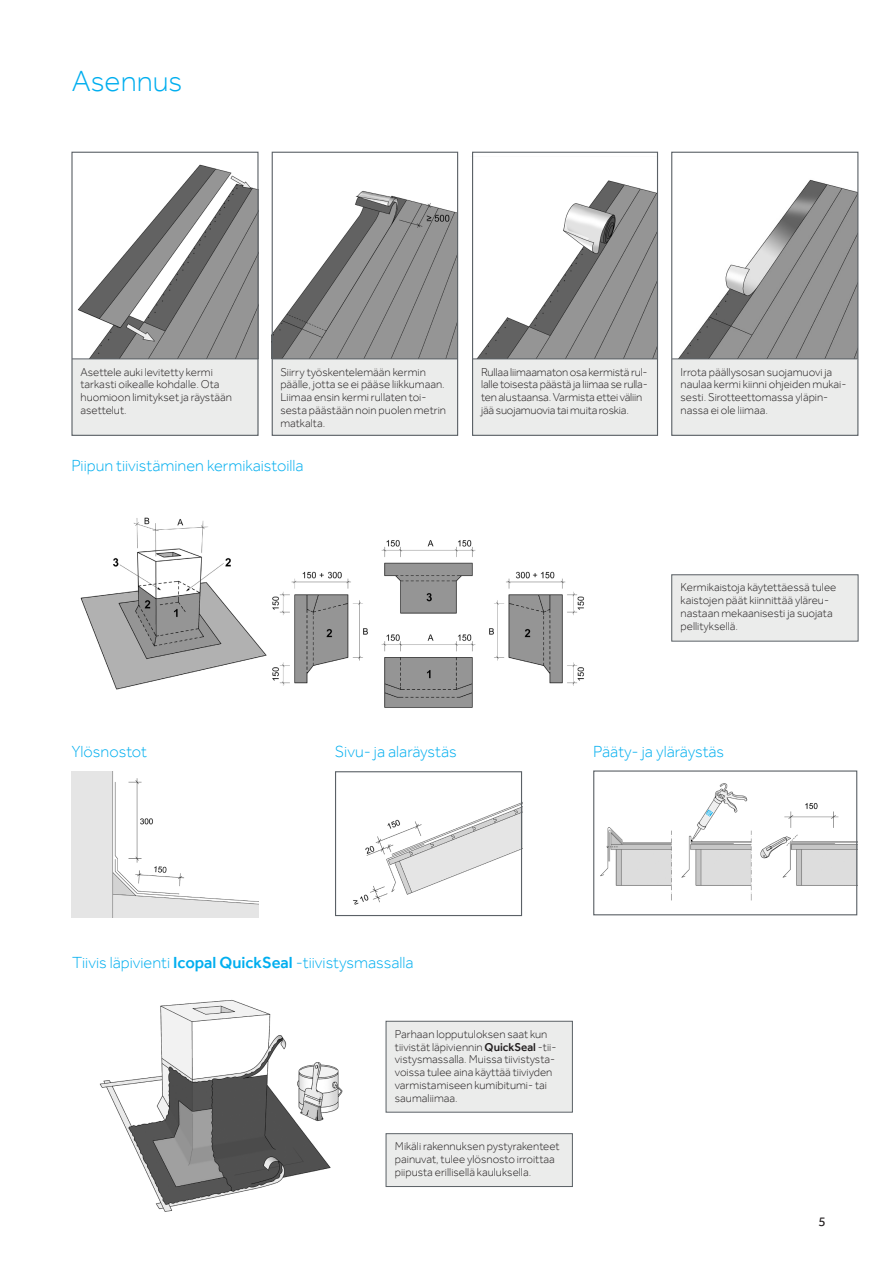
<style>
.page{position:relative;width:893px;height:1263px;background:#fff}
.page>*{position:absolute;margin:0;border:0;box-sizing:border-box;transform-origin:0 0}
.Otsikko1{font:300 30px "Effra";color:#00aeef}
.otsikko_pieni{font:300 16.5px "Effra";color:#00aeef}
.t1{font:13.5px "Effra";color:#231f20}
.Laatikkoteksti{font:300 11.7px/12.8px "Effra";color:#231f20}
.s1{font-weight:500}
</style>
<div class="page">
<img style="left:80px;top:517px;width:504px;height:191px">
<img style="left:99px;top:1000px;width:244px;height:212px">
<img style="left:78px;top:164px;width:179px;height:194px">
<img style="left:271px;top:178px;width:185px;height:181px">
<img style="left:477px;top:180px;width:179px;height:178px">
<img style="left:678px;top:179px;width:178px;height:179px">
<div style="left:72px;top:359px;width:186px;height:77px;background:#ebeceb"></div>
<div style="left:272px;top:359px;width:186px;height:77px;background:#ebeceb"></div>
<div style="left:473px;top:359px;width:185px;height:77px;background:#ebeceb"></div>
<div style="left:672px;top:359px;width:185px;height:77px;background:#ebeceb"></div>
<img style="left:72px;top:771px;width:187px;height:146px">
<img style="left:335px;top:803px;width:187px;height:114px">
<img style="left:594px;top:783px;width:263px;height:133px">
<div style="left:386px;top:1021px;width:186px;height:91px;background:#ebeceb"></div>
<div style="left:386px;top:1021px;width:187px;height:91px;border:1px solid #5b6166"></div>
<svg style="left:706px;top:809px;width:7px;height:8px"></svg>
<hr style="left:72px;top:358px;width:186px;height:1px;background:#5b6166">
<hr style="left:272px;top:358px;width:186px;height:1px;background:#5b6166">
<hr style="left:473px;top:358px;width:185px;height:1px;background:#5b6166">
<hr style="left:672px;top:358px;width:185px;height:1px;background:#5b6166">
<div style="left:672px;top:575px;width:186px;height:66px;background:#ebeceb"></div>
<div style="left:671px;top:574px;width:187px;height:67px;border:1px solid #5b6166"></div>
<div style="left:386px;top:1134px;width:186px;height:52px;background:#ebeceb"></div>
<div style="left:386px;top:1133px;width:187px;height:54px;border:1px solid #5b6166"></div>
<div style="left:335px;top:771px;width:187px;height:145px;border:1px solid #5b6166"></div>
<div style="left:593px;top:770px;width:264px;height:145px;border:1px solid #5b6166"></div>
<div style="left:71px;top:152px;width:188px;height:284px;border:1px solid #5b6166"></div>
<div style="left:272px;top:152px;width:186px;height:284px;border:1px solid #5b6166"></div>
<div style="left:472px;top:152px;width:186px;height:284px;border:1px solid #5b6166"></div>
<div style="left:671px;top:152px;width:187px;height:284px;border:1px solid #5b6166"></div>
<p class="Otsikko1" style="left:72px;top:64px;width:112px">Asennus</p>
<p class="Laatikkoteksti" style="left:80px;top:365px;width:153px">Asettele auki levitetty kermi tarkasti oikealle kohdalle. Ota huomioon limitykset ja räystään asettelut.</p>
<p class="Laatikkoteksti" style="left:280px;top:365px;width:167px">Siirry työskentelemään kermin päälle, jotta se ei pääse liikkumaan.<br>Liimaa ensin kermi rullaten toi&shy;sesta päästään noin puolen metrin matkalta.</p>
<p class="Laatikkoteksti" style="left:481px;top:365px;width:168px">Rullaa liimaamaton osa kermistä rul&shy;lalle toisesta päästä ja liimaa se rulla&shy;ten alustaansa. Varmista ettei väliin jää suojamuovia tai muita roskia.</p>
<p class="Laatikkoteksti" style="left:681px;top:365px;width:167px">Irrota päällysosan suojamuovi ja naulaa kermi kiinni ohjeiden mukai&shy;sesti. Sirotteettomassa yläpin&shy;nassa ei ole liimaa.</p>
<p class="otsikko_pieni" style="left:71px;top:456px;width:234px">Piipun tiivistäminen kermikaistoilla</p>
<p class="Laatikkoteksti" style="left:681px;top:581px;width:157px">Kermikaistoja käytettäessä tulee kaistojen päät kiinnittää yläreu&shy;nastaan mekaanisesti ja suojata pellityksellä.</p>
<p class="otsikko_pieni" style="left:71px;top:742px;width:77px">Ylösnostot</p>
<p class="otsikko_pieni" style="left:335px;top:742px;width:123px">Sivu- ja alaräystäs</p>
<p class="otsikko_pieni" style="left:593px;top:741px;width:133px">Pääty- ja yläräystäs</p>
<p class="otsikko_pieni" style="left:72px;top:953px;width:343px">Tiivis läpivienti <span class="s1">Icopal QuickSeal</span> -tiivistysmassalla</p>
<p class="Laatikkoteksti" style="left:395px;top:1027px;width:163px">Parhaan lopputuloksen saat kun tiivistät läpiviennin <span class="s1">QuickSeal</span> -tii&shy;vistysmassalla. Muissa tiivistysta&shy;voissa tulee aina käyttää tiiviyden varmistamiseen kumibitumi- tai saumaliimaa.</p>
<p class="Laatikkoteksti" style="left:395px;top:1140px;width:166px">Mikäli rakennuksen pystyrakenteet painuvat, tulee ylösnosto irroittaa piipusta erillisellä kauluksella.</p>
<p class="t1" style="left:819px;top:1213px;width:9px">5</p>
</div>
